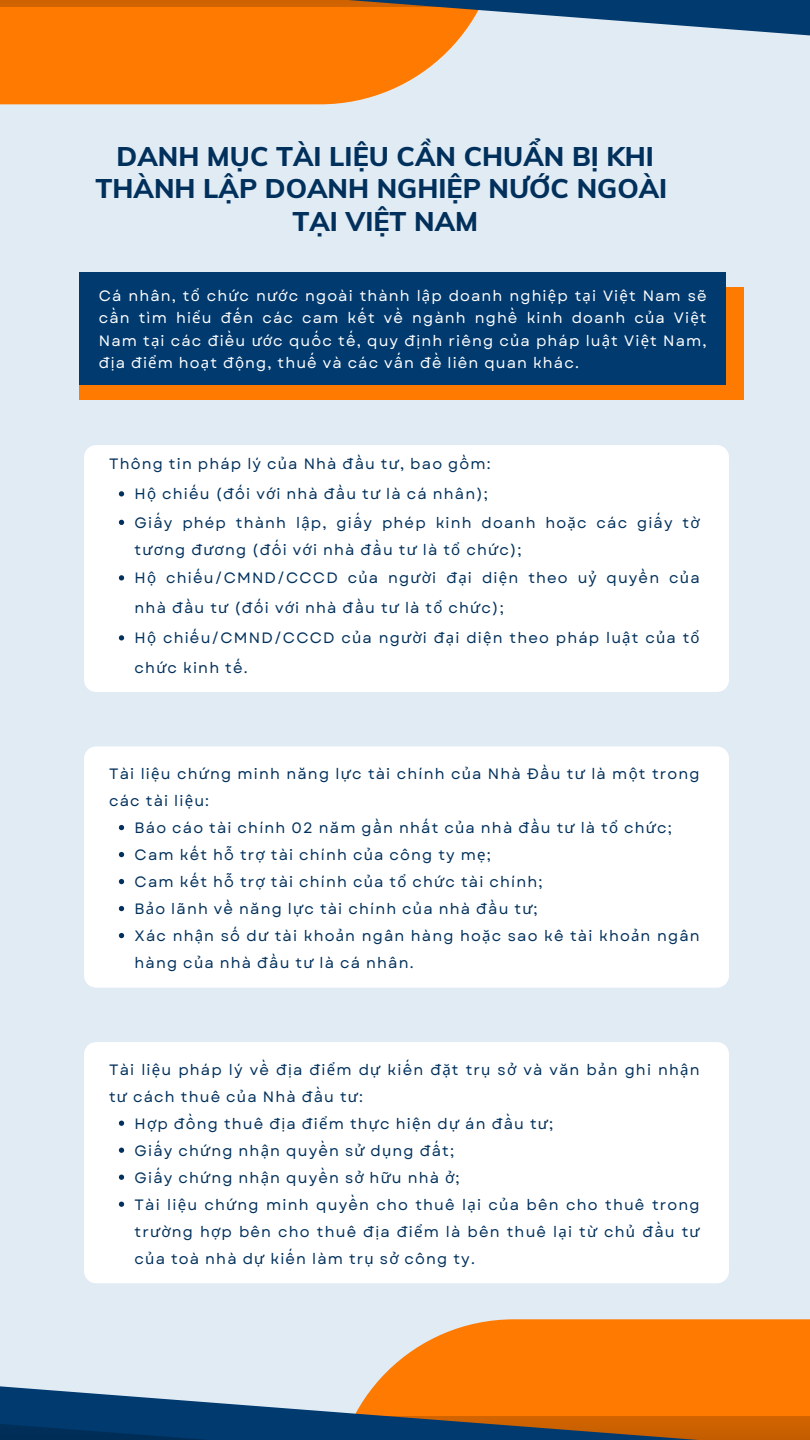
<style>
.page{position:relative;width:810px;height:1440px;background:#e1ebf4}
.page>*{position:absolute;margin:0;border:0;box-sizing:border-box;transform-origin:0 0}
.t1{font:800 27px/32.2px "Muli";color:#00305b;text-align:center}
.t2{font:15px/27px "Garet";letter-spacing:.08em;color:#00305b}
.t3{font:15px/22.5px "Garet";letter-spacing:.075em;color:#fff;text-align:justify}
.s1{font-family:"Noto Sans"}
</style>
<div class="page">
<svg style="left:375px;top:1319px;width:435px;height:66px;background:#fb8519"></svg>
<svg style="left:0;top:1385px;width:810px;height:55px;background:#88694c"></svg>
<svg style="left:0;top:39px;width:459px;height:65px;background:#fc8416"></svg>
<svg style="left:0;top:0;width:810px;height:39px"></svg>
<div style="left:80px;top:287px;width:664px;height:113px;background:#ff7a00"></div>
<div style="left:80px;top:273px;width:646px;height:112px;background:#003a6f"></div>
<div style="left:84px;top:445px;width:645px;height:247px;background:#fff;border-radius:12px"></div>
<svg style="left:119px;top:491px;width:5px;height:5px"></svg>
<svg style="left:119px;top:520px;width:5px;height:5px"></svg>
<svg style="left:119px;top:575px;width:5px;height:5px"></svg>
<svg style="left:119px;top:635px;width:5px;height:5px"></svg>
<div style="left:84px;top:746px;width:645px;height:242px;background:#fff;border-radius:12px"></div>
<svg style="left:119px;top:825px;width:5px;height:5px"></svg>
<svg style="left:119px;top:852px;width:5px;height:5px"></svg>
<svg style="left:119px;top:879px;width:5px;height:5px"></svg>
<svg style="left:119px;top:906px;width:5px;height:5px"></svg>
<svg style="left:119px;top:933px;width:5px;height:5px"></svg>
<div style="left:84px;top:1042px;width:645px;height:241px;background:#fff;border-radius:12px"></div>
<svg style="left:119px;top:1121px;width:5px;height:5px"></svg>
<svg style="left:119px;top:1148px;width:5px;height:5px"></svg>
<svg style="left:119px;top:1175px;width:5px;height:5px"></svg>
<svg style="left:119px;top:1202px;width:5px;height:5px"></svg>
<p class="t1" style="left:96px;top:140px;width:573px">DANH MỤC TÀI LIỆU CẦN CHUẨN BỊ KHI<br>THÀNH LẬP DOANH NGHIỆP NƯỚC NGOÀI</p>
<p class="t1" style="left:292px;top:204px;width:187px">TẠI VIỆT NAM</p>
<p class="t3" style="left:99px;top:284px;width:609px">Cá nhân, t<span class="s1">ổ</span> ch<span class="s1">ứ</span>c n<span class="s1">ướ</span>c ngoài thành l<span class="s1">ậ</span>p doanh nghi<span class="s1">ệ</span>p t<span class="s1">ạ</span>i Vi<span class="s1">ệ</span>t Nam sẽ cần tìm hi<span class="s1">ể</span>u đến các cam kết về ngành nghề kinh doanh c<span class="s1">ủ</span>a Vi<span class="s1">ệ</span>t Nam t<span class="s1">ạ</span>i các điều <span class="s1">ướ</span>c quốc tế, quy đ<span class="s1">ị</span>nh riêng c<span class="s1">ủ</span>a pháp lu<span class="s1">ậ</span>t Vi<span class="s1">ệ</span>t Nam, đ<span class="s1">ị</span>a đi<span class="s1">ể</span>m ho<span class="s1">ạ</span>t đ<span class="s1">ộ</span>ng, thuế và các vấn đề liên quan khác.</p>
<p class="t2" style="left:109px;top:451px;width:383px">Thông tin pháp lý c<span class="s1">ủ</span>a Nhà đầu t<span class="s1">ư</span>, bao gồm:</p>
<p class="t2" style="left:135px;top:481px;width:355px">H<span class="s1">ộ</span> chiếu (đối v<span class="s1">ớ</span>i nhà đầu t<span class="s1">ư</span> là cá nhân);</p>
<p class="t2" style="left:135px;top:509px;width:567px">Giấy phép thành l<span class="s1">ậ</span>p, giấy phép kinh doanh ho<span class="s1">ặ</span>c các giấy t<span class="s1">ờ </span>t<span class="s1">ươ</span>ng đ<span class="s1">ươ</span>ng (đối v<span class="s1">ớ</span>i nhà đầu t<span class="s1">ư</span> là t<span class="s1">ổ</span> ch<span class="s1">ứ</span>c);</p>
<p class="t2" style="left:135px;top:563px;width:567px;line-height:30px">H<span class="s1">ộ</span> chiếu/CMND/CCCD c<span class="s1">ủ</span>a ng<span class="s1">ườ</span>i đ<span class="s1">ạ</span>i di<span class="s1">ệ</span>n theo u<span class="s1">ỷ</span> quyền c<span class="s1">ủ</span>a nhà đầu t<span class="s1">ư</span> (đối v<span class="s1">ớ</span>i nhà đầu t<span class="s1">ư</span> là t<span class="s1">ổ</span> ch<span class="s1">ứ</span>c);</p>
<p class="t2" style="left:135px;top:623px;width:567px;line-height:30px">H<span class="s1">ộ</span> chiếu/CMND/CCCD c<span class="s1">ủ</span>a ng<span class="s1">ườ</span>i đ<span class="s1">ạ</span>i di<span class="s1">ệ</span>n theo pháp lu<span class="s1">ậ</span>t c<span class="s1">ủ</span>a t<span class="s1">ổ </span>ch<span class="s1">ứ</span>c kinh tế.</p>
<p class="t2" style="left:109px;top:761px;width:592px">Tài li<span class="s1">ệ</span>u ch<span class="s1">ứ</span>ng minh năng l<span class="s1">ự</span>c tài chính c<span class="s1">ủ</span>a Nhà Đầu t<span class="s1">ư</span> là m<span class="s1">ộ</span>t trong các tài li<span class="s1">ệ</span>u:</p>
<p class="t2" style="left:135px;top:815px;width:539px">Báo cáo tài chính 02 năm gần nhất c<span class="s1">ủ</span>a nhà đầu t<span class="s1">ư</span> là t<span class="s1">ổ</span> ch<span class="s1">ứ</span>c;</p>
<p class="t2" style="left:135px;top:842px;width:358px">Cam kết hỗ tr<span class="s1">ợ</span> tài chính c<span class="s1">ủ</span>a công ty m<span class="s1">ẹ</span>;</p>
<p class="t2" style="left:135px;top:869px;width:410px">Cam kết hỗ tr<span class="s1">ợ</span> tài chính c<span class="s1">ủ</span>a t<span class="s1">ổ</span> ch<span class="s1">ứ</span>c tài chính;</p>
<p class="t2" style="left:135px;top:896px;width:405px">B<span class="s1">ả</span>o lãnh về năng l<span class="s1">ự</span>c tài chính c<span class="s1">ủ</span>a nhà đầu t<span class="s1">ư</span>;</p>
<p class="t2" style="left:135px;top:923px;width:567px">Xác nh<span class="s1">ậ</span>n số d<span class="s1">ư</span> tài kho<span class="s1">ả</span>n ngân hàng ho<span class="s1">ặ</span>c sao kê tài kho<span class="s1">ả</span>n ngân hàng c<span class="s1">ủ</span>a nhà đầu t<span class="s1">ư</span> là cá nhân.</p>
<p class="t2" style="left:109px;top:1056px;width:592px">Tài li<span class="s1">ệ</span>u pháp lý về đ<span class="s1">ị</span>a đi<span class="s1">ể</span>m d<span class="s1">ự</span> kiến đ<span class="s1">ặ</span>t tr<span class="s1">ụ</span> s<span class="s1">ở</span> và văn b<span class="s1">ả</span>n ghi nh<span class="s1">ậ</span>n t<span class="s1">ư</span> cách thuê c<span class="s1">ủ</span>a Nhà đầu t<span class="s1">ư</span>:</p>
<p class="t2" style="left:135px;top:1110px;width:420px">H<span class="s1">ợ</span>p đồng thuê đ<span class="s1">ị</span>a đi<span class="s1">ể</span>m th<span class="s1">ự</span>c hi<span class="s1">ệ</span>n d<span class="s1">ự</span> án đầu t<span class="s1">ư</span>;</p>
<p class="t2" style="left:135px;top:1137px;width:321px">Giấy ch<span class="s1">ứ</span>ng nh<span class="s1">ậ</span>n quyền s<span class="s1">ử</span> d<span class="s1">ụ</span>ng đất;</p>
<p class="t2" style="left:135px;top:1164px;width:327px">Giấy ch<span class="s1">ứ</span>ng nh<span class="s1">ậ</span>n quyền s<span class="s1">ở</span> h<span class="s1">ữ</span>u nhà <span class="s1">ở</span>;</p>
<p class="t2" style="left:135px;top:1191px;width:567px;text-align:justify">Tài li<span class="s1">ệ</span>u ch<span class="s1">ứ</span>ng minh quyền cho thuê l<span class="s1">ạ</span>i c<span class="s1">ủ</span>a bên cho thuê trong tr<span class="s1">ườ</span>ng h<span class="s1">ợ</span>p bên cho thuê đ<span class="s1">ị</span>a đi<span class="s1">ể</span>m là bên thuê l<span class="s1">ạ</span>i t<span class="s1">ừ</span> ch<span class="s1">ủ</span> đầu t<span class="s1">ư </span>c<span class="s1">ủ</span>a toà nhà d<span class="s1">ự</span> kiến làm tr<span class="s1">ụ</span> s<span class="s1">ở</span> công ty.</p>
</div>
